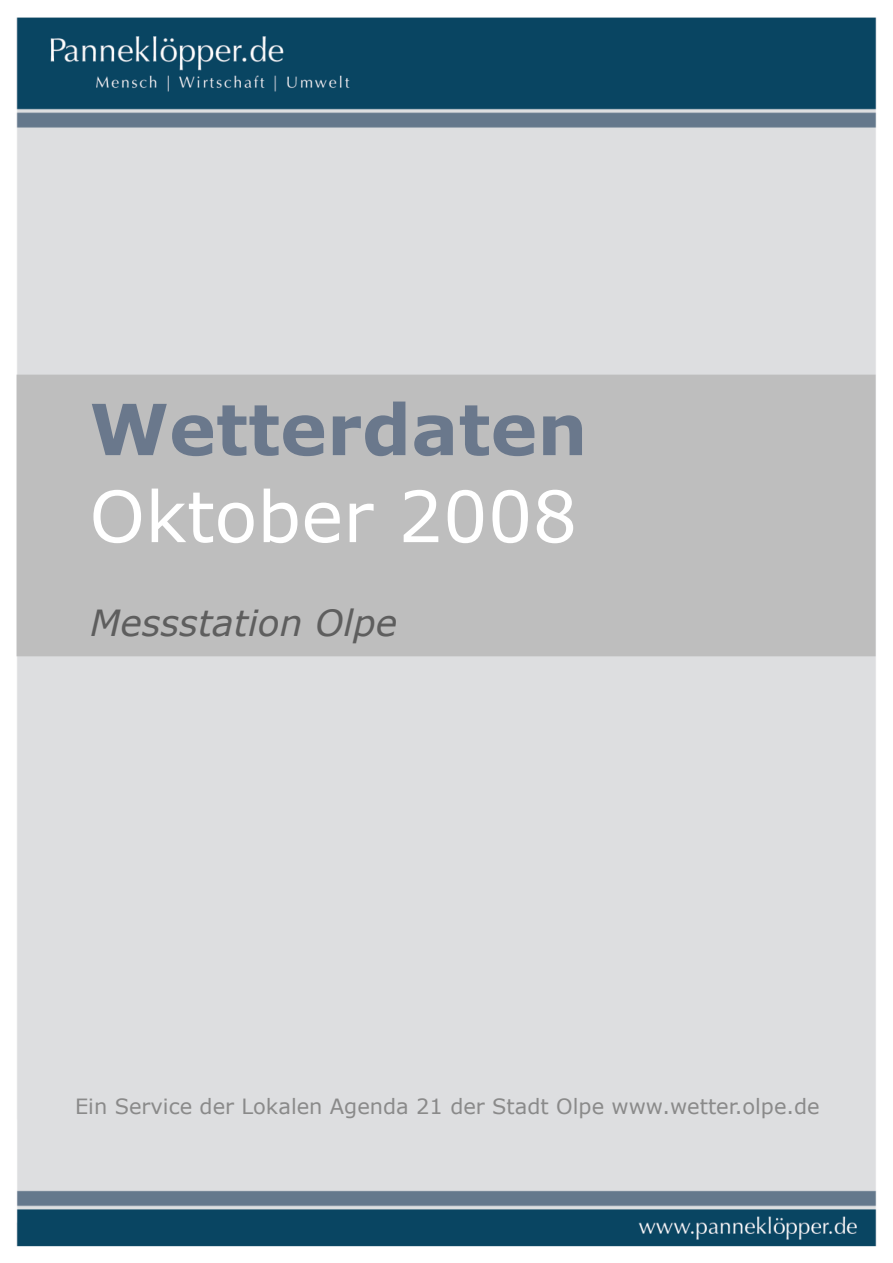
<style>
.page{position:relative;width:893px;height:1263px;background:#fff}
.page>*{position:absolute;margin:0;border:0;box-sizing:border-box;transform-origin:0 0}
.t1{font:700 70.5px "Verdana";color:#6a788c}
.t2{font:70.5px "Verdana";color:#fff}
.t3{font:italic 36px "Verdana";color:#5e5e5e}
.t4{font:21px "Verdana";color:#8a8a8a}
</style>
<div class="page">
<img style="left:16px;top:17px;width:861px;height:1230px">
<div style="left:17px;top:375px;width:858px;height:281px;background:#bebebe"></div>
<h1 class="t1" style="left:90px;top:384px;width:499px">Wetterdaten</h1>
<h1 class="t2" style="left:90px;top:471px;width:489px">Oktober 2008</h1>
<h2 class="t3" style="left:90px;top:600px;width:309px">Messstation Olpe</h2>
<p class="t4" style="left:75px;top:1093px;width:746px">Ein Service der Lokalen Agenda 21 der Stadt Olpe www.wetter.olpe.de</p>
</div>
